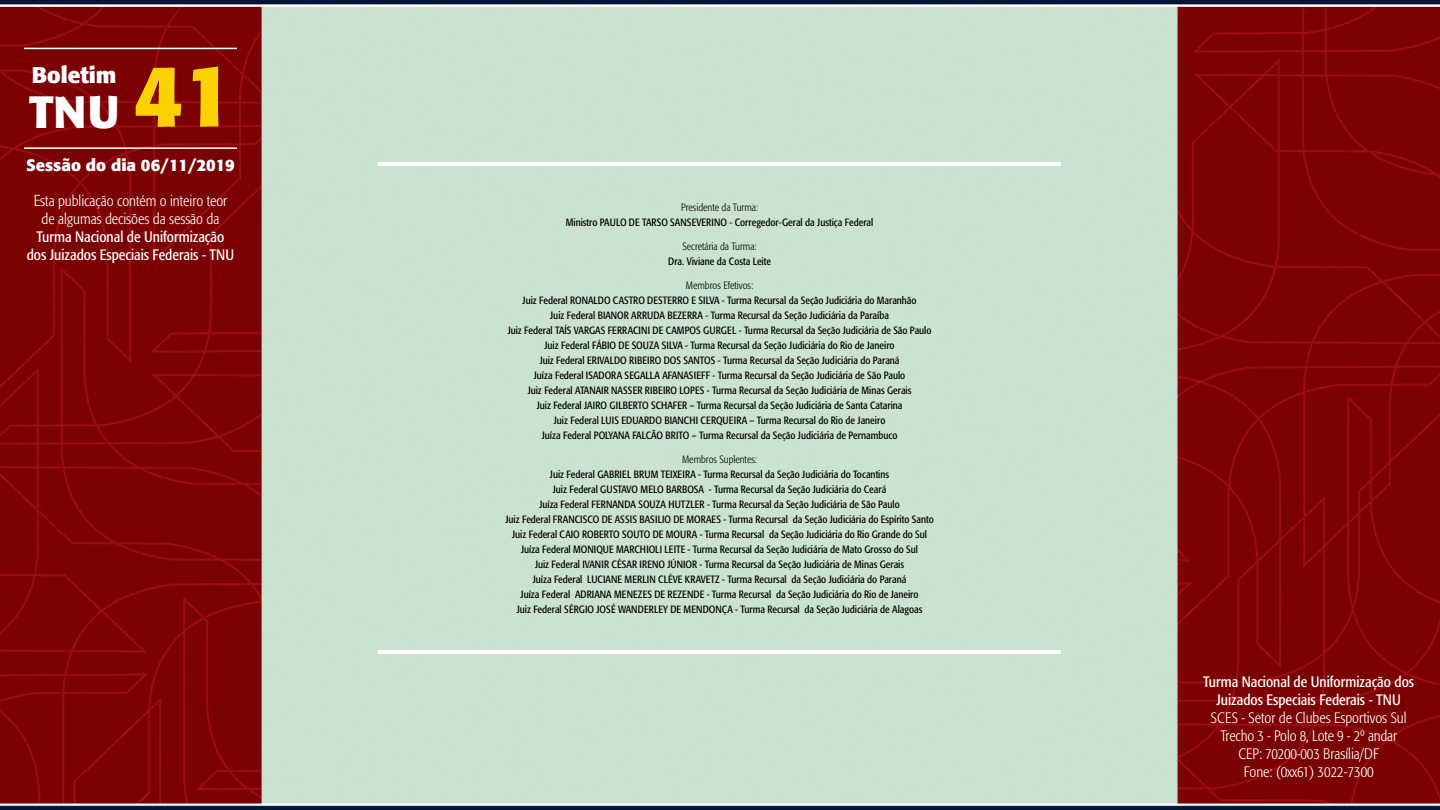
<style>
.page{position:relative;width:1440px;height:810px;background:#fff}
.page>*{position:absolute;margin:0;border:0;box-sizing:border-box;transform-origin:0 0}
.t1{font:700 45px "Formata";color:#fff}
.t2{font:700 22.5px "Formata";color:#fff}
.t3{font:700 16.5px "Formata";color:#fff}
.t4{font:300 condensed 15px/18px "Formata";color:#fff;text-align:center}
.t5{font:condensed 15px/18px "Formata";color:#fff;text-align:center}
.t6{font:condensed 10.5px/15px "Formata";color:#000;text-align:center}
.t7{font:300 condensed 10.5px "Formata";color:#000}
.s1{font-size:86.25px;color:#fdd000}
.s2{font-size:15.75px}
</style>
<div class="page">
<img style="left:0;top:0;width:1440px;height:810px">
<hr style="left:24px;top:48px;width:213px;height:1px;background:#fff">
<hr style="left:24px;top:147px;width:213px;height:2px;background:#fff">
<hr style="left:378px;top:163px;width:683px;height:3px;background:#fff">
<hr style="left:378px;top:651px;width:683px;height:3px;background:#fff">
<h2 class="t2" style="left:32px;top:61px;width:86px">Boletim</h2>
<h1 class="t1" style="left:29px;top:84px;width:206px">TNU <span class="s1">41</span></h1>
<h3 class="t3" style="left:26px;top:155px;width:210px">Sessão do dia 06/11/2019</h3>
<h3 class="t4" style="left:34px;top:192px;width:195px"><span class="s2">E</span>sta publicação contém o inteiro teor de algumas decisões da sessão da</h3>
<h3 class="t5" style="left:27px;top:227px;width:209px">Turma Nacional de Uniformização dos Juizados Especiais Federais - TNU</h3>
<p class="t7" style="left:681px;top:201px;width:78px">Presidente da Turma:</p>
<p class="t6" style="left:566px;top:215px;width:309px">Ministro PAULO DE TARSO SANSEVERINO - Corregedor-Geral da Justiça Federal</p>
<p class="t7" style="left:683px;top:240px;width:76px">Secretária da Turma:</p>
<p class="t6" style="left:668px;top:254px;width:104px">Dra. Viviane da Costa Leite</p>
<p class="t7" style="left:686px;top:279px;width:69px">Membros Efetivos:</p>
<p class="t6" style="left:508px;top:293px;width:425px">Juiz Federal RONALDO CASTRO DESTERRO E SILVA - Turma Recursal da Seção Judiciária do Maranhão<br>Juiz Federal BIANOR ARRUDA BEZERRA - Turma Recursal da Seção Judiciária da Paraíba<br>Juiz Federal TAÍS VARGAS FERRACINI DE CAMPOS GURGEL - Turma Recursal da Seção Judiciária de São Paulo Juiz Federal FÁBIO DE SOUZA SILVA - Turma Recursal da Seção Judiciária do Rio de Janeiro<br>Juiz Federal ERIVALDO RIBEIRO DOS SANTOS - Turma Recursal da Seção Judiciária do Paraná<br>Juíza Federal ISADORA SEGALLA AFANASIEFF - Turma Recursal da Seção Judiciária de São Paulo<br>Juiz Federal ATANAIR NASSER RIBEIRO LOPES - Turma Recursal da Seção Judiciária de Minas Gerais<br>Juiz Federal JAIRO GILBERTO SCHAFER – Turma Recursal da Seção Judiciária de Santa Catarina<br>Juiz Federal LUIS EDUARDO BIANCHI CERQUEIRA – Turma Recursal do Rio de Janeiro<br>Juíza Federal POLYANA FALCÃO BRITO – Turma Recursal da Seção Judiciária de Pernambuco</p>
<p class="t7" style="left:682px;top:453px;width:77px">Membros Suplentes:</p>
<p class="t6" style="left:505px;top:467px;width:430px">Juiz Federal GABRIEL BRUM TEIXEIRA - Turma Recursal da Seção Judiciária do Tocantins<br>Juiz Federal GUSTAVO MELO BARBOSA - Turma Recursal da Seção Judiciária do Ceará<br>Juíza Federal FERNANDA SOUZA HUTZLER - Turma Recursal da Seção Judiciária de São Paulo<br>Juiz Federal FRANCISCO DE ASSIS BASILIO DE MORAES - Turma Recursal da Seção Judiciária do Espírito Santo Juiz Federal CAIO ROBERTO SOUTO DE MOURA - Turma Recursal da Seção Judiciária do Rio Grande do Sul Juíza Federal MONIQUE MARCHIOLI LEITE - Turma Recursal da Seção Judiciária de Mato Grosso do Sul<br>Juiz Federal IVANIR CÉSAR IRENO JÚNIOR - Turma Recursal da Seção Judiciária de Minas Gerais<br>Juíza Federal LUCIANE MERLIN CLÉVE KRAVETZ - Turma Recursal da Seção Judiciária do Paraná<br>Juíza Federal ADRIANA MENEZES DE REZENDE - Turma Recursal da Seção Judiciária do Rio de Janeiro<br>Juiz Federal SÉRGIO JOSÉ WANDERLEY DE MENDONÇA - Turma Recursal da Seção Judiciária de Alagoas</p>
<h3 class="t5" style="left:1203px;top:672px;width:212px">Turma Nacional de Uniformização dos<br>Juizados Especiais Federais - TNU</h3>
<h3 class="t4" style="left:1211px;top:708px;width:197px">SCES - Setor de Clubes Esportivos Sul<br>Trecho 3 - Polo 8, Lote 9 - 2º andar<br>CEP: 70200-003 Brasília/DF<br>Fone: (0xx61) 3022-7300</h3>
</div>
